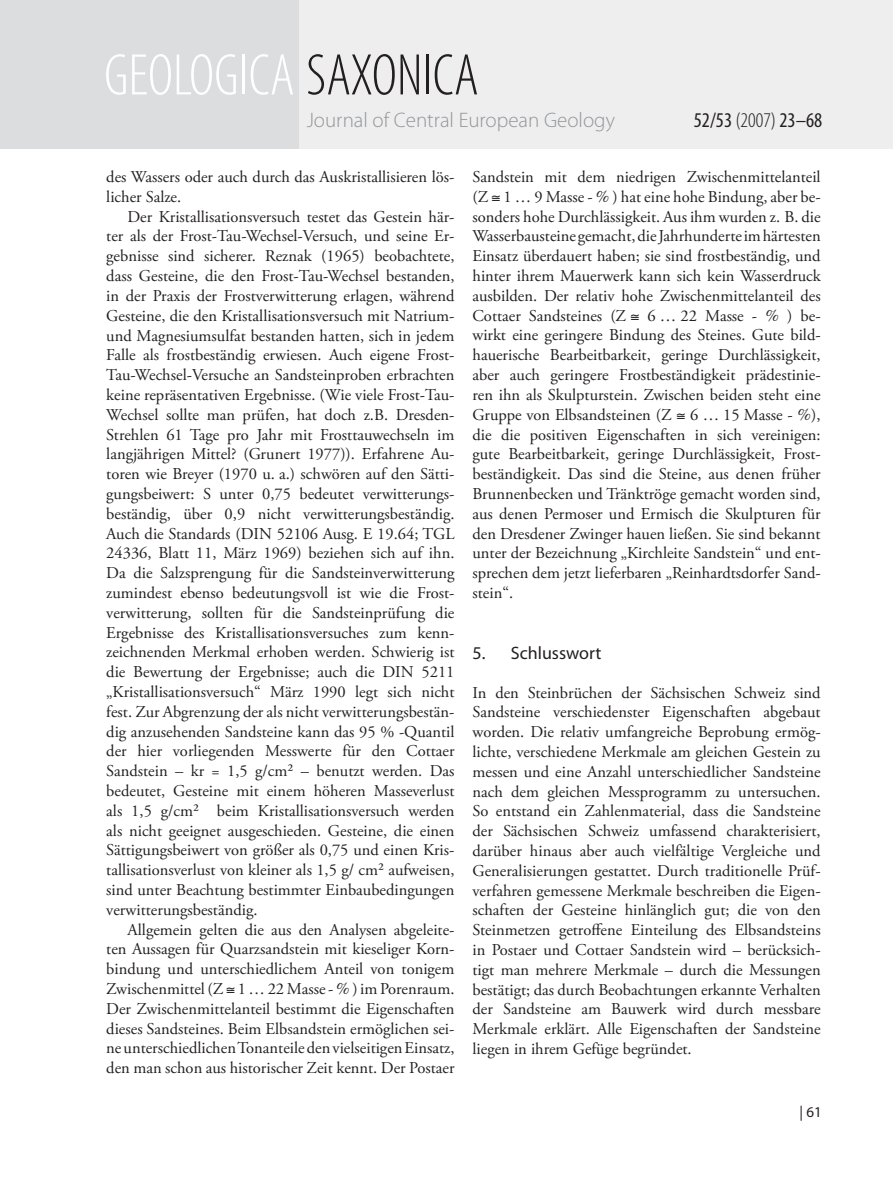
<style>
.page{position:relative;width:893px;height:1178px;background:#fff}
.page>*{position:absolute;margin:0;border:0;box-sizing:border-box;transform-origin:0 0}
.t1{font:300 condensed 59.25px "Myriad Pro";color:#fff}
.t2{font:300 21px "Myriad Pro";color:#939598}
.t3{font:condensed 21px "Myriad Pro";color:#231f20}
.t4{font:18px "Myriad Pro";color:#231f20}
.t5{font:16.5px/19.8px "Adobe Garamond Pro";color:#231f20;text-align:justify}
.t6{font:15px "Myriad Pro";color:#231f20}
.s1{color:#231f20}
.s2{font-weight:300}
</style>
<div class="page">
<div style="left:0;top:0;width:893px;height:149px;background:#eeeeef"></div>
<div style="left:0;top:0;width:299px;height:149px;background:#dcdddf"></div>
<h1 class="t1" style="left:104px;top:52px;width:376px">GEOLOGICA <span class="s1">SAXONICA</span></h1>
<p class="t2" style="left:307px;top:112px;width:310px">Journal of Central European Geology</p>
<p class="t3" style="left:694px;top:112px;width:130px">52/53 <span class="s2">(2007)</span> 23–68</p>
<p class="t5" style="left:106px;top:168px;width:350px">des Wassers oder auch durch das Auskristallisieren lös&shy;licher Salze.</p>
<p class="t5" style="left:106px;top:208px;width:350px;text-indent:21px">Der Kristallisationsversuch testet das Gestein här&shy;ter als der Frost-Tau-Wechsel-Versuch, und seine Er&shy;gebnisse sind sicherer. Reznak (1965) beobachtete, dass Gesteine, die den Frost-Tau-Wechsel bestanden, in der Praxis der Frostverwitterung erlagen, während Gesteine, die den Kristallisationsversuch mit Natrium&shy;und Magnesiumsulfat bestanden hatten, sich in jedem Falle als frostbeständig erwiesen. Auch eigene Frost-Tau-Wechsel-Versuche an Sandsteinproben erbrachten keine repräsentativen Ergebnisse. (Wie viele Frost-Tau-Wechsel sollte man prüfen, hat doch z.B. Dresden-Strehlen 61 Tage pro Jahr mit Frosttauwechseln im langjährigen Mittel? (Grunert 1977)). Erfahrene Au&shy;toren wie Breyer (1970 u. a.) schwören auf den Sätti&shy;gungs bei wert: S unter 0,75 bedeutet verwitterungs&shy;beständig, über 0,9 nicht verwitterungsbeständig.<br>Auch die Stan dards (DIN 52106 Ausg. E 19.64; TGL 24336, Blatt 11, März 1969) beziehen sich auf ihn.<br>Da die Salzsprengung für die Sandsteinverwitterung zu min dest ebenso bedeutungsvoll ist wie die Frost&shy;ver witterung, sollten für die Sandsteinprüfung die Ergebnisse des Kristallisationsversuches zum kenn&shy;zeichnenden Merkmal erhoben werden. Schwierig ist die Bewertung der Ergebnisse; auch die DIN 5211 „Kris tallisationsversuch“ März 1990 legt sich nicht fest. Zur Abgrenzung der als nicht verwitterungsbestän&shy;dig anzu sehenden Sandsteine kann das 95 % -Quantil der hier vorliegenden Messwerte für den Cottaer Sandstein – kr = 1,5 g/cm² – benutzt werden. Das be deutet, Gesteine mit einem höheren Masseverlust als 1,5 g/cm² beim Kristallisationsversuch werden als nicht geeignet ausgeschieden. Gesteine, die einen Sättigungsbeiwert von größer als 0,75 und einen Kris&shy;tallisationsverlust von kleiner als 1,5 g/ cm² aufweisen, sind unter Beachtung bestimmter Einbaubedingungen verwitterungsbeständig.</p>
<p class="t5" style="left:106px;top:921px;width:350px;text-indent:21px">Allgemein gelten die aus den Analysen abgeleite&shy;ten Aussagen für Quarzsandstein mit kieseliger Korn&shy;bin dung und unterschiedlichem Anteil von tonigem Zwischenmittel (Z ≅ 1 … 22 Masse - ) im Poren raum.<br>Der Zwischenmittelanteil bestimmt die Eigen schaften dieses Sandsteines. Beim Elbsandstein er möglichen sei&shy;ne unterschiedlichen Tonanteile den viel seitigen Einsatz, den man schon aus historischer Zeit kennt. Der Postaer</p>
<p class="t5" style="left:472px;top:168px;width:350px">Sandstein mit dem niedrigen Zwischenmittelanteil (Z ≅ 1 … 9 Masse - ) hat eine hohe Bindung, aber be&shy;sonders hohe Durchlässigkeit. Aus ihm wurden z. B. die Wasserbausteine gemacht, die Jahrhunderte im härtesten Einsatz überdauert haben; sie sind frostbeständig, und hinter ihrem Mauerwerk kann sich kein Wasserdruck ausbilden. Der relativ hohe Zwischenmittelanteil des Cottaer Sandsteines (Z ≅ 6 … 22 Masse -</p>
<p class="t5" style="left:472px;top:307px;width:350px;text-indent:315px">) be&shy;wirkt eine geringere Bindung des Steines. Gute bild&shy;hauerische Bearbeitbarkeit, geringe Durchlässigkeit, aber auch geringere Frostbeständigkeit prädestinie&shy;ren ihn als Skulpturstein. Zwischen beiden steht eine Gruppe von Elbsandsteinen (Z ≅ 6 … 15 Masse - ), die die positiven Eigenschaften in sich vereinigen: gute Bearbeitbarkeit, geringe Durchlässigkeit, Frost&shy;beständigkeit. Das sind die Steine, aus denen früher Brunnenbecken und Tränktröge gemacht worden sind, aus denen Permoser und Ermisch die Skulpturen für den Dresdener Zwinger hauen ließen. Sie sind bekannt unter der Bezeichnung „Kirchleite Sandstein“ und ent&shy;sprechen dem jetzt lieferbaren „Reinhardtsdorfer Sand&shy;stein“.</p>
<p class="t4" style="left:472px;top:646px;width:130px">5. Schlusswort</p>
<p class="t5" style="left:472px;top:684px;width:350px">In den Steinbrüchen der Sächsischen Schweiz sind Sandsteine verschiedenster Eigenschaften abgebaut worden. Die relativ umfangreiche Beprobung er mög&shy;lichte, verschiedene Merkmale am gleichen Gestein zu messen und eine Anzahl unterschiedlicher Sandsteine nach dem gleichen Messprogramm zu untersuchen.<br>So entstand ein Zahlenmaterial, dass die Sandsteine der Sächsischen Schweiz umfassend charakterisiert, darüber hinaus aber auch vielfältige Vergleiche und Generalisierungen gestattet. Durch traditionelle Prüf&shy;verfahren gemessene Merkmale beschreiben die Eigen&shy;schaften der Gesteine hinlänglich gut; die von den Steinmetzen getroffene Einteilung des Elbsandsteins in Postaer und Cottaer Sandstein wird – berücksich&shy;tigt man mehrere Merkmale – durch die Messungen be stätigt; das durch Beobachtungen erkannte Verhalten der Sandsteine am Bauwerk wird durch messbare Merkmale erklärt. Alle Eigenschaften der Sandsteine liegen in ihrem Gefüge begründet.</p>
<p class="t6" style="left:800px;top:1106px;width:24px">| 61</p>
</div>
